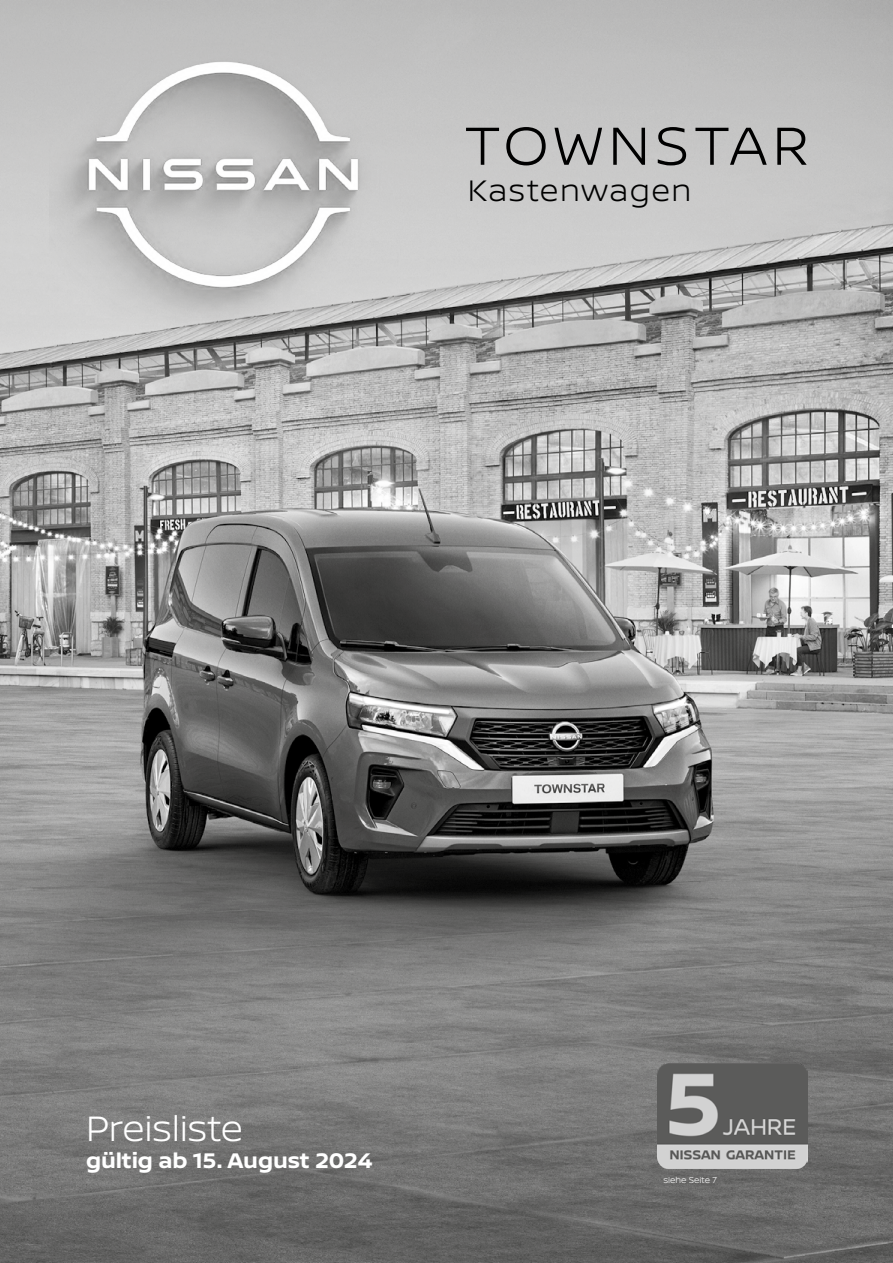
<style>
.page{position:relative;width:893px;height:1263px;background:#fff}
.page>*{position:absolute;margin:0;border:0;box-sizing:border-box;transform-origin:0 0}
.t1{font:300 57px "Nissan Brand";letter-spacing:.09em;color:#000}
.t2{font:300 37.5px "Nissan Brand";letter-spacing:-.015em;color:#fff}
.t3{font:300 31.5px "Nissan Brand";letter-spacing:.045em;color:#000}
.t4{font:700 22.5px "Nissan Brand";letter-spacing:-.005em;color:#fff}
.t5{font:300 9px "Nissan Brand";color:#fff}
</style>
<div class="page">
<img style="left:0;top:0;width:893px;height:1263px">
<img style="left:49px;top:0;width:349px;height:349px">
<img style="left:658px;top:1063px;width:149px;height:105px">
<h1 class="t1" style="left:465px;top:105px;width:345px">TOWNSTAR</h1>
<h3 class="t3" style="left:468px;top:168px;width:225px">Kastenwagen</h3>
<h2 class="t2" style="left:86px;top:1102px;width:158px">Preisliste</h2>
<p class="t4" style="left:86px;top:1144px;width:288px">gültig ab 15. August 2024</p>
<p class="t5" style="left:663px;top:1173px;width:55px">siehe Seite 7</p>
</div>
